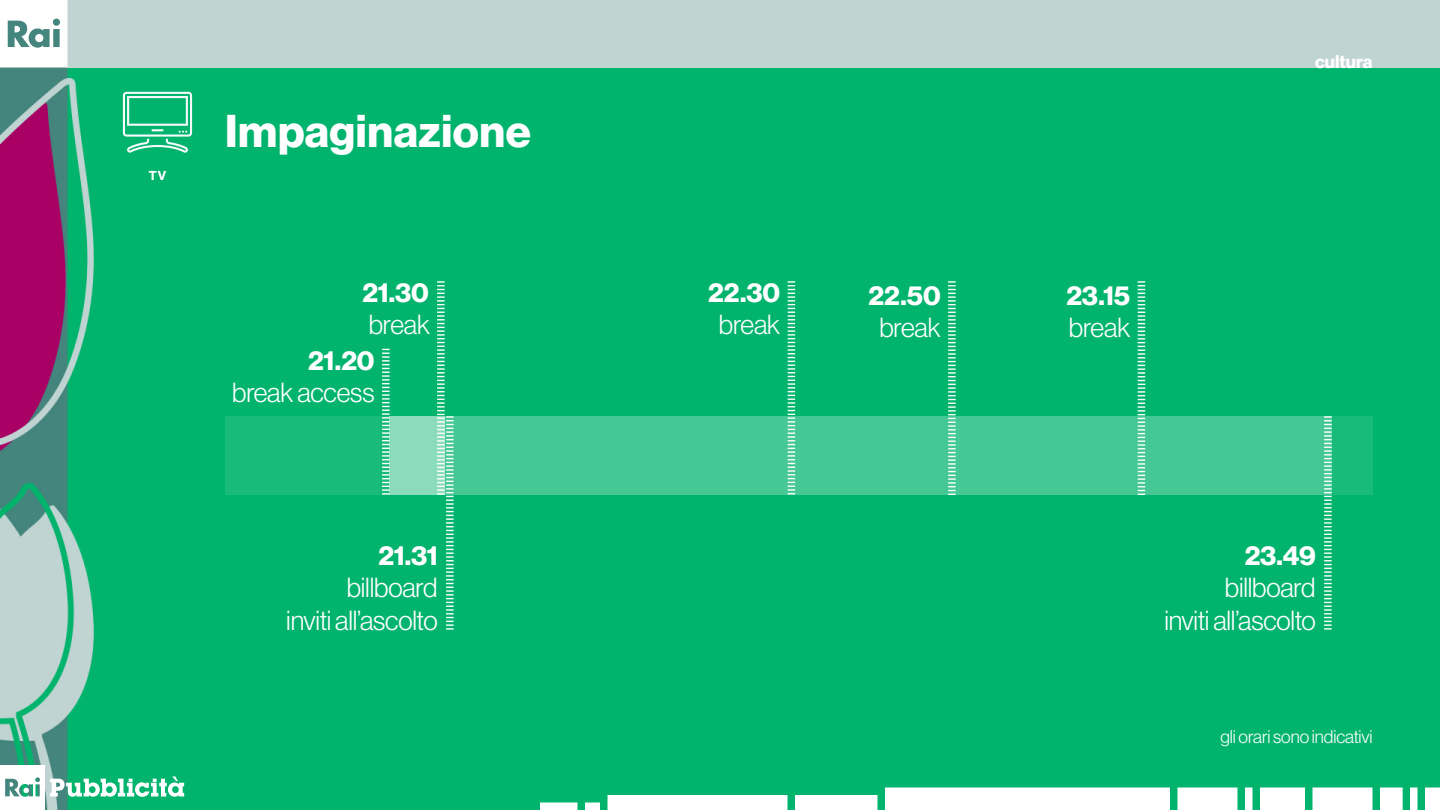
<style>
.page{position:relative;width:1440px;height:810px;background:#fff}
.page>*{position:absolute;margin:0;border:0;box-sizing:border-box;transform-origin:0 0}
.Titolo_slide_-_Neue{font:45px "N Haas Grotesk DS Pro 75 Bd";letter-spacing:.015em;color:#fff}
.Corpo_testo_-_Neue_H{font:27px/32.4px "N Haas Grotesk DS Pro 45 Lt";letter-spacing:-.01em;color:#fff;text-align:right}
.Corpo_testo_-_Neue_H-2{font:27px/32.4px "N Haas Grotesk DS Pro 75 Bd";letter-spacing:-.01em;color:#fff;text-align:center}
.Nota_-_Neue_Haas_24{font:18px "N Haas Grotesk DS Pro 45 Lt";letter-spacing:-.005em;color:#fff}
.t1{font:18px "N Haas Grotesk DS Pro 75 Bd";color:#fff}
.s1{font-family:"N Haas Grotesk DS Pro 45 Lt"}
.s2{font-family:"N Haas Grotesk DS Pro 75 Bd"}
</style>
<div class="page">
<div style="left:0;top:68px;width:1440px;height:742px;background:#00b46d"></div>
<svg style="left:0;top:765px;width:184px;height:45px"></svg>
<div style="left:68px;top:0;width:1372px;height:68px;background:#c0d4d2"></div>
<svg style="left:1425px;top:788px;width:15px;height:22px"></svg>
<svg style="left:1410px;top:788px;width:8px;height:22px"></svg>
<svg style="left:1380px;top:788px;width:23px;height:22px"></svg>
<svg style="left:1312px;top:788px;width:60px;height:22px"></svg>
<svg style="left:1260px;top:788px;width:45px;height:22px"></svg>
<svg style="left:1245px;top:788px;width:8px;height:22px"></svg>
<svg style="left:795px;top:795px;width:83px;height:15px"></svg>
<svg style="left:1177px;top:788px;width:60px;height:22px"></svg>
<svg style="left:885px;top:788px;width:285px;height:22px"></svg>
<svg style="left:585px;top:802px;width:15px;height:8px"></svg>
<svg style="left:540px;top:802px;width:38px;height:8px"></svg>
<svg style="left:608px;top:795px;width:180px;height:15px"></svg>
<svg style="left:0;top:0;width:68px;height:68px"></svg>
<svg style="left:149px;top:171px;width:17px;height:9px"></svg>
<svg style="left:123px;top:92px;width:69px;height:61px"></svg>
<div style="left:225px;top:416px;width:1148px;height:79px;background:#19bb7b"></div>
<div style="left:445px;top:416px;width:887px;height:79px;background:#46c894"></div>
<svg style="left:1324px;top:416px;width:8px;height:214px"></svg>
<div style="left:390px;top:416px;width:55px;height:79px;background:#8bdcbc"></div>
<svg style="left:382px;top:349px;width:8px;height:146px"></svg>
<svg style="left:788px;top:281px;width:7px;height:213px"></svg>
<svg style="left:948px;top:281px;width:8px;height:214px"></svg>
<svg style="left:1138px;top:281px;width:7px;height:214px"></svg>
<svg style="left:437px;top:281px;width:17px;height:349px;background:#43c793"></svg>
<p class="Titolo_slide_-_Neue" style="left:225px;top:105px;width:307px">Impaginazione</p>
<p class="Corpo_testo_-_Neue_H-2" style="left:362px;top:277px;width:69px;text-align:left">21.30 <span class="s1">break</span></p>
<p class="Corpo_testo_-_Neue_H" style="left:232px;top:344px;width:144px"><span class="s2">21.20<br></span>break access</p>
<p class="Corpo_testo_-_Neue_H-2" style="left:708px;top:277px;width:73px">22.30 <span class="s1">break</span></p>
<p class="Corpo_testo_-_Neue_H-2" style="left:869px;top:280px;width:74px">22.50 <span class="s1">break</span></p>
<p class="Corpo_testo_-_Neue_H-2" style="left:1066px;top:280px;width:65px;text-align:left">23.15 <span class="s1">break</span></p>
<p class="t1" style="left:1315px;top:51px;width:59px">cultura</p>
<p class="Corpo_testo_-_Neue_H" style="left:286px;top:539px;width:153px"><span class="s2">21.31 </span>billboard<br>inviti all’ascolto</p>
<p class="Corpo_testo_-_Neue_H" style="left:1164px;top:539px;width:153px"><span class="s2">23.49 </span>billboard<br>inviti all’ascolto</p>
<p class="Nota_-_Neue_Haas_24" style="left:1221px;top:726px;width:153px">gli orari sono indicativi</p>
</div>
